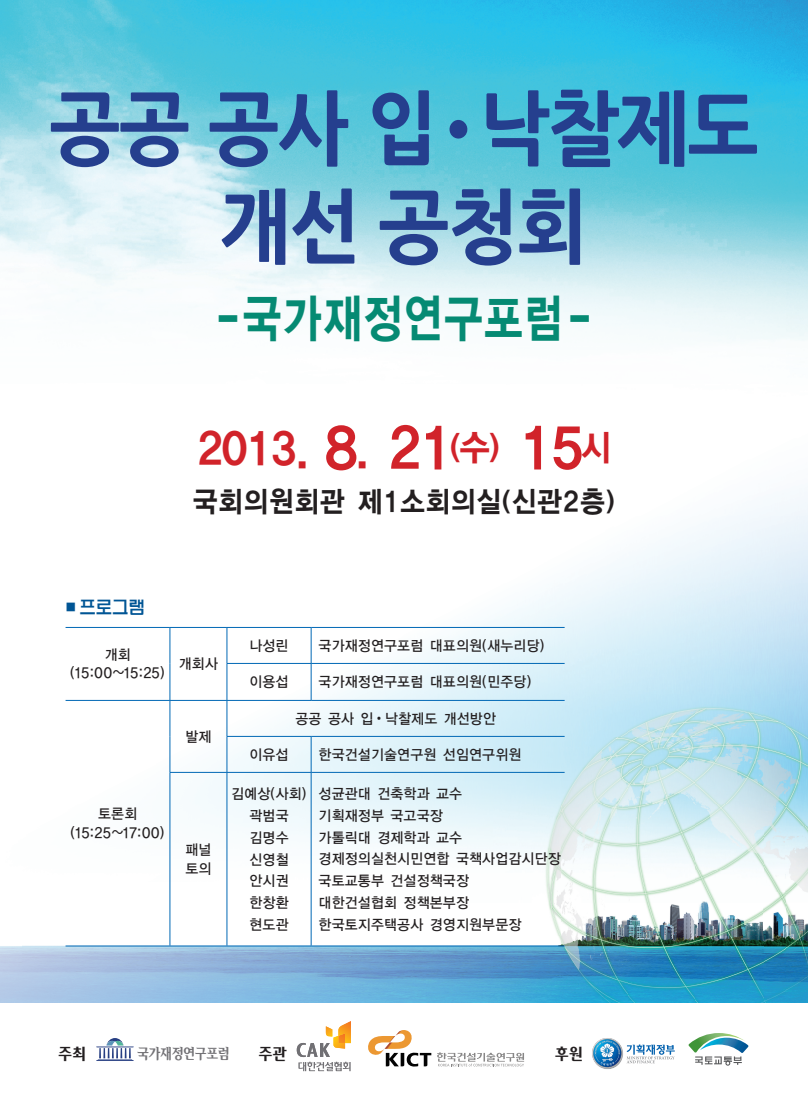
<style>
.page{position:relative;width:808px;height:1110px;background:#fff}
.page>*{position:absolute;margin:0;border:0;box-sizing:border-box;transform-origin:0 0}
.t1{font:800 79.56px/98.1px "Nanum Gothic";letter-spacing:-.02em;color:#253f8e;text-align:center;scale:.95 1}
.t2{font:51.88px "YGO15";letter-spacing:-.03em;color:#058a73;scale:.6 1}
.t3{font:800 44.69px "Asia K Gothic";color:#d1232a;scale:.95 1}
.t4{font:800 27.81px "Asia K Gothic";letter-spacing:-.04em;color:#231f20;scale:.95 1}
.t5{font:18.69px "H Ywul M";color:#005595;scale:.95 1}
.t6{font:17.38px "YDI2002 KSCPC EUC H";color:#231f20;scale:.95 1}
.t7{font:14.81px "YDI Iris M KS Cpc EUC H";letter-spacing:-.08em;color:#737276;scale:.85 1}
.t8{font:14.38px/21.9px "YGO13";letter-spacing:-.04em;color:#231f20;text-align:center;scale:.95 1}
.t9{font:14.38px/18.3px "YGO13";letter-spacing:-.08em;color:#231f20;text-align:center;scale:.95 1}
.s1{font-size:11.25px}
.s2{font-size:57.06px}
.s3{font-size:34.38px}
.s4{font-size:12.5px}
</style>
<div class="page">
<img style="left:0;top:0;width:808px;height:1002px">
<hr style="left:170px;top:627px;width:1px;height:36px;background:#0168b5">
<hr style="left:170px;top:663px;width:1px;height:37px;background:#0168b5">
<hr style="left:227px;top:627px;width:1px;height:36px;background:#0168b5">
<hr style="left:311px;top:627px;width:1px;height:36px;background:#0168b5">
<hr style="left:227px;top:663px;width:84px;height:1px;background:#0168b5">
<hr style="left:227px;top:663px;width:1px;height:37px;background:#0168b5">
<hr style="left:311px;top:663px;width:254px;height:1px;background:#0168b5">
<hr style="left:311px;top:663px;width:1px;height:37px;background:#0168b5">
<hr style="left:66px;top:700px;width:104px;height:1px;background:#0168b5">
<hr style="left:170px;top:700px;width:57px;height:1px;background:#0168b5">
<hr style="left:170px;top:700px;width:1px;height:36px;background:#0168b5">
<hr style="left:170px;top:736px;width:1px;height:36px;background:#0168b5">
<hr style="left:227px;top:700px;width:84px;height:1px;background:#0168b5">
<hr style="left:227px;top:700px;width:1px;height:36px;background:#0168b5">
<hr style="left:311px;top:700px;width:254px;height:1px;background:#0168b5">
<hr style="left:227px;top:736px;width:84px;height:1px;background:#0168b5">
<hr style="left:227px;top:736px;width:1px;height:36px;background:#0168b5">
<hr style="left:311px;top:736px;width:254px;height:1px;background:#0168b5">
<hr style="left:311px;top:736px;width:1px;height:36px;background:#0168b5">
<hr style="left:170px;top:772px;width:57px;height:1px;background:#0168b5">
<hr style="left:170px;top:772px;width:1px;height:173px;background:#0168b5">
<hr style="left:227px;top:772px;width:84px;height:1px;background:#0168b5">
<hr style="left:227px;top:772px;width:1px;height:173px;background:#0168b5">
<hr style="left:311px;top:772px;width:254px;height:1px;background:#0168b5">
<hr style="left:311px;top:772px;width:1px;height:173px;background:#0168b5">
<hr style="left:66px;top:627px;width:104px;height:1px;background:#0168b5">
<hr style="left:170px;top:627px;width:57px;height:1px;background:#0168b5">
<hr style="left:227px;top:627px;width:84px;height:1px;background:#0168b5">
<hr style="left:311px;top:627px;width:254px;height:1px;background:#0168b5">
<hr style="left:66px;top:945px;width:104px;height:1px;background:#0168b5">
<hr style="left:170px;top:945px;width:57px;height:1px;background:#0168b5">
<hr style="left:227px;top:945px;width:84px;height:1px;background:#0168b5">
<hr style="left:311px;top:945px;width:254px;height:1px;background:#0168b5">
<svg style="left:96px;top:1038px;width:38px;height:22px"></svg>
<svg style="left:688px;top:1033px;width:60px;height:32px"></svg>
<svg style="left:592px;top:1038px;width:83px;height:30px"></svg>
<svg style="left:368px;top:1030px;width:63px;height:36px"></svg>
<svg style="left:437px;top:1052px;width:87px;height:14px"></svg>
<svg style="left:297px;top:1021px;width:54px;height:49px"></svg>
<svg style="left:0;top:0;width:6px;height:6px"></svg>
<svg style="left:802px;top:0;width:6px;height:6px"></svg>
<h1 class="t1" style="left:49px;top:79px;width:748px">공공 공사 입•낙찰제도 개선 공청회</h1>
<h2 class="t2" style="left:217px;top:287px;width:625px">- 국가재정연구포럼 -</h2>
<p class="t5" style="left:66px;top:597px;width:86px"><span class="s1">■</span> 프로그램</p>
<h3 class="t3" style="left:195px;top:424px;width:441px">2013. <span class="s2">8</span>. <span class="s2">21</span><span class="s3">(수)</span> <span class="s2">15</span><span class="s3">시</span></h3>
<h3 class="t4" style="left:192px;top:487px;width:448px">국회의원회관 제1소회의실(신관2층)</h3>
<p class="t8" style="left:70px;top:645px;width:102px;line-height:18.3px">개회 (15:00~15:25)</p>
<p class="t8" style="left:178px;top:653px;width:43px">개회사</p>
<p class="t8" style="left:185px;top:725px;width:30px">발제</p>
<p class="t9" style="left:70px;top:804px;width:102px">토론회 (15:25~17:00)</p>
<p class="t8" style="left:185px;top:840px;width:30px;line-height:19.1px;text-align:left">패널 토의</p>
<p class="t8" style="left:249px;top:634px;width:43px">나성린</p>
<p class="t8" style="left:318px;top:634px;width:240px">국가재정연구포럼 대표의원(새누리당)</p>
<p class="t8" style="left:249px;top:671px;width:43px">이용섭</p>
<p class="t8" style="left:318px;top:671px;width:227px">국가재정연구포럼 대표의원(민주당)</p>
<p class="t8" style="left:295px;top:707px;width:213px">공공 공사 입<span class="s4">•</span>낙찰제도 개선방안</p>
<p class="t8" style="left:249px;top:743px;width:43px">이유섭</p>
<p class="t8" style="left:318px;top:743px;width:216px">한국건설기술연구원 선임연구위원</p>
<p class="t8" style="left:231px;top:782px;width:82px">김예상(사회) 곽범국 김명수 신영철 안시권 한창환 현도관</p>
<p class="t8" style="left:318px;top:782px;width:257px;text-align:left">성균관대 건축학과 교수<br>기획재정부 국고국장<br>가톨릭대 경제학과 교수 경제정의실천시민연합 국책사업감시단장 국토교통부 건설정책국장<br>대한건설협회 정책본부장 한국토지주택공사 경영지원부문장</p>
<p class="t6" style="left:58px;top:1043px;width:31px">주최</p>
<p class="t7" style="left:137px;top:1045px;width:111px">국가재정연구포럼</p>
<p class="t6" style="left:258px;top:1043px;width:31px">주관</p>
<p class="t6" style="left:555px;top:1043px;width:31px">후원</p>
</div>
